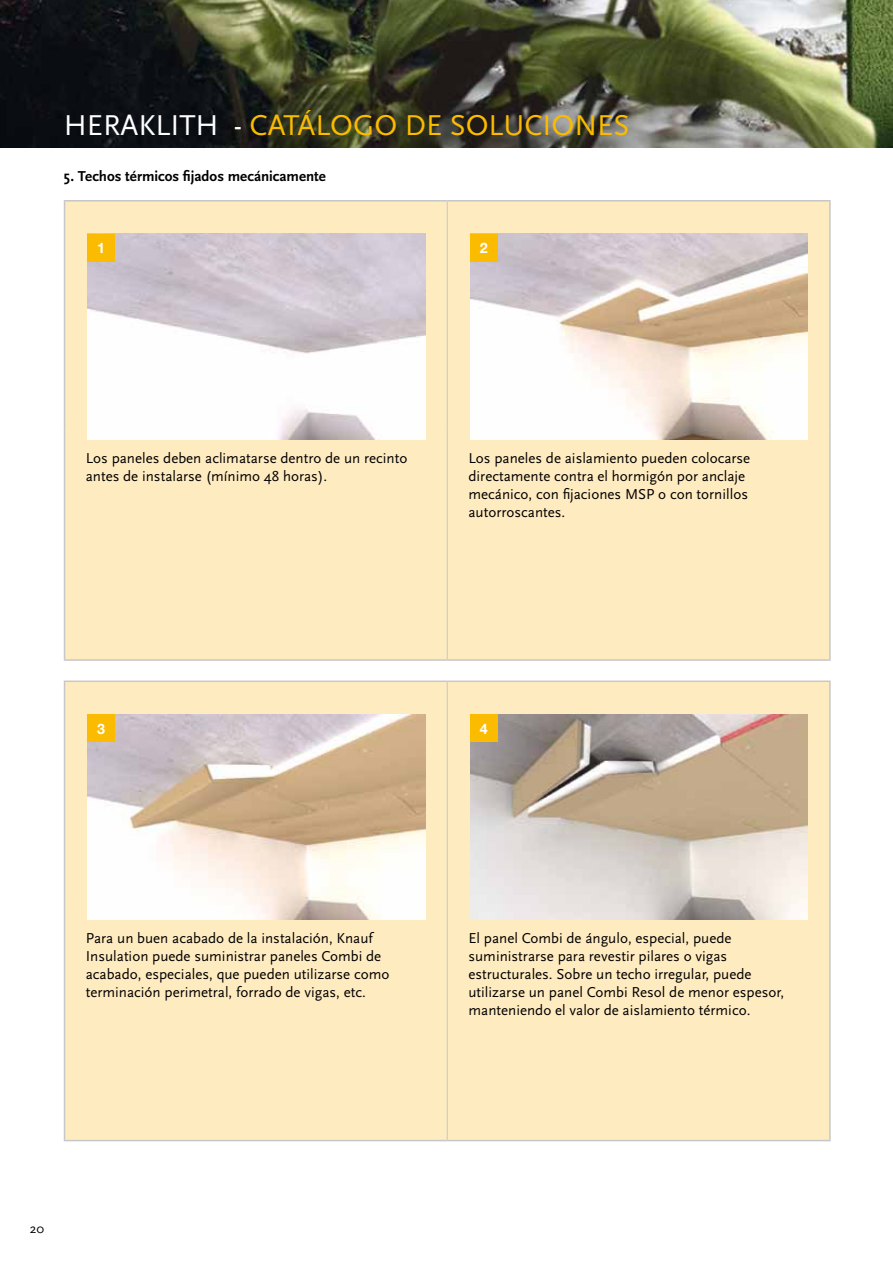
<style>
.page{position:relative;width:893px;height:1263px;background:#fff}
.page>*{position:absolute;margin:0;border:0;box-sizing:border-box;transform-origin:0 0}
.t1{font:30px "Scala Sans";letter-spacing:.14em;color:#fabb00}
.t2{font:15px/18px "Scala Sans";color:#000}
.t3{font:700 15px "Scala Sans";color:#000}
.t4{font:700 14.55px "Helvetica Neue";color:#fff}
.t5{font:13.5px "Scala Sans";color:#000}
.s1{color:#fff}
</style>
<div class="page">
<img style="left:0;top:0;width:893px;height:147px">
<div style="left:65px;top:201px;width:764px;height:939px;background:#ffebc0"></div>
<hr style="left:447px;top:201px;width:1px;height:229px;background:#c6c7c8">
<hr style="left:447px;top:430px;width:1px;height:229px;background:#c6c7c8">
<hr style="left:64px;top:200px;width:383px;height:1px;background:#c6c7c8">
<hr style="left:64px;top:201px;width:1px;height:229px;background:#c6c7c8">
<hr style="left:447px;top:200px;width:384px;height:1px;background:#c6c7c8">
<hr style="left:829px;top:201px;width:2px;height:229px;background:#c6c7c8">
<hr style="left:64px;top:430px;width:1px;height:229px;background:#c6c7c8">
<hr style="left:829px;top:430px;width:2px;height:229px;background:#c6c7c8">
<hr style="left:64px;top:659px;width:383px;height:2px;background:#c6c7c8">
<hr style="left:447px;top:659px;width:384px;height:2px;background:#c6c7c8">
<hr style="left:64px;top:680px;width:383px;height:2px;background:#c6c7c8">
<hr style="left:64px;top:682px;width:1px;height:229px;background:#c6c7c8">
<hr style="left:447px;top:680px;width:384px;height:2px;background:#c6c7c8">
<hr style="left:829px;top:682px;width:2px;height:229px;background:#c6c7c8">
<hr style="left:64px;top:911px;width:1px;height:229px;background:#c6c7c8">
<hr style="left:829px;top:911px;width:2px;height:229px;background:#c6c7c8">
<hr style="left:64px;top:1140px;width:383px;height:1px;background:#c6c7c8">
<hr style="left:447px;top:1140px;width:384px;height:1px;background:#c6c7c8">
<hr style="left:447px;top:682px;width:1px;height:229px;background:#c6c7c8">
<hr style="left:447px;top:911px;width:1px;height:229px;background:#c6c7c8">
<img style="left:87px;top:715px;width:338px;height:205px">
<div style="left:87px;top:714px;width:28px;height:28px;background:#fabb00"></div>
<img style="left:87px;top:234px;width:338px;height:205px">
<div style="left:87px;top:234px;width:28px;height:27px;background:#fabb00"></div>
<img style="left:470px;top:234px;width:338px;height:205px">
<div style="left:470px;top:234px;width:27px;height:27px;background:#fabb00"></div>
<img style="left:470px;top:714px;width:338px;height:206px">
<div style="left:470px;top:714px;width:27px;height:28px;background:#fabb00"></div>
<h1 class="t1" style="left:64px;top:109px;width:567px"><span class="s1">Heraklith -</span> catálogo de soluciones</h1>
<p class="t3" style="left:64px;top:168px;width:264px">5. Techos térmicos fijados mecánicamente</p>
<p class="t4" style="left:97px;top:239px;width:9px">1</p>
<p class="t4" style="left:480px;top:239px;width:9px">2</p>
<p class="t2" style="left:86px;top:449px;width:323px">Los paneles deben aclimatarse dentro de un recinto antes de instalarse (mínimo 48 horas).</p>
<p class="t2" style="left:468px;top:449px;width:283px">Los paneles de aislamiento pueden colocarse directamente contra el hormigón por anclaje mecánico, con fijaciones MSP o con tornillos autorroscantes.</p>
<p class="t4" style="left:97px;top:719px;width:9px">3</p>
<p class="t4" style="left:480px;top:719px;width:9px">4</p>
<p class="t2" style="left:86px;top:930px;width:305px">Para un buen acabado de la instalación, Knauf<br>I nsulation puede suministrar paneles Combi de acabado, especiales, que pueden utilizarse como terminación perimetral, forrado de vigas, etc.</p>
<p class="t2" style="left:468px;top:930px;width:317px">El panel Combi de ángulo, especial, puede suministrarse para revestir pilares o vigas estructurales. Sobre un techo irregular, puede utilizarse un panel Combi Resol de menor espesor, manteniendo el valor de aislamiento térmico.</p>
<p class="t5" style="left:30px;top:1221px;width:16px">20</p>
</div>
